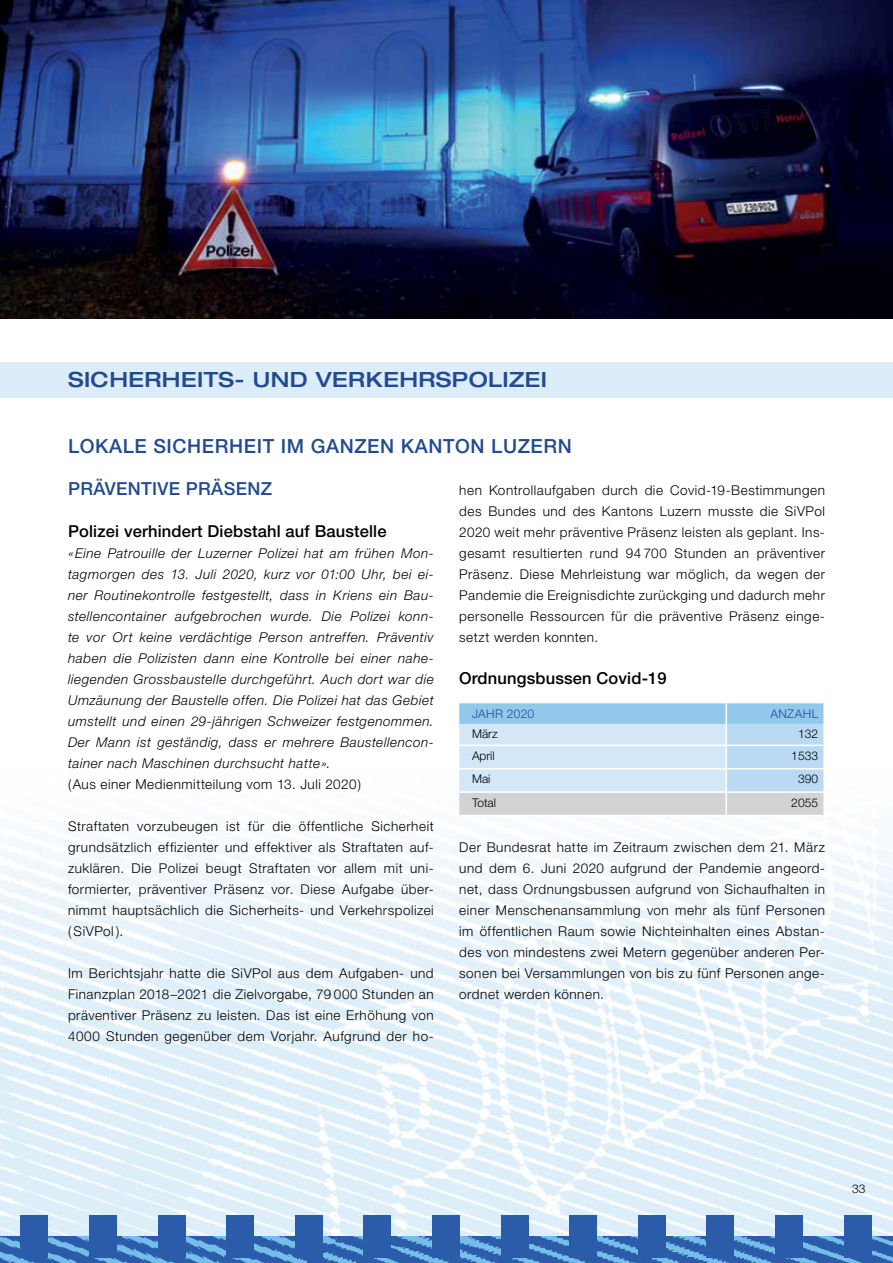
<style>
.page{position:relative;width:893px;height:1263px;background:#fff}
.page>*{position:absolute;margin:0;border:0;box-sizing:border-box;transform-origin:0 0}
.t1{font:500 expanded 21px "Helvetica Neue LT Pro";letter-spacing:.02em;color:#224b8f}
.t2{font:500 19.5px "Helvetica Neue LT Pro";letter-spacing:.03em;color:#224b8f}
.t3{font:500 18px "Helvetica Neue LT Pro";letter-spacing:.02em;color:#224b8f}
.t4{font:500 16.5px "Helvetica Neue LT Pro";letter-spacing:.01em;color:#000}
.t5{font:300 13.5px/21px "Helvetica Neue LT Pro";letter-spacing:.04em;color:#000;text-align:justify}
.t6{font:italic 300 13.5px/21px "Helvetica Neue LT Pro";letter-spacing:.04em;color:#000;text-align:justify}
.t7{font:300 12px "Helvetica Neue LT Pro";color:#000}
.t8{font:300 12px "Helvetica Neue LT Pro";letter-spacing:.035em;color:#224b8f}
</style>
<div class="page">
<img style="left:1px;top:0;width:892px;height:319px">
<img style="left:0;top:0;width:1px;height:1263px">
<img style="left:0;top:764px;width:893px;height:472px">
<img style="left:0;top:1236px;width:893px;height:27px">
<div style="left:775px;top:1215px;width:28px;height:43px;background:#2a5caa"></div>
<div style="left:844px;top:1215px;width:27px;height:43px;background:#2a5caa"></div>
<div style="left:295px;top:1215px;width:27px;height:43px;background:#2a5caa"></div>
<div style="left:364px;top:1215px;width:27px;height:43px;background:#2a5caa"></div>
<div style="left:432px;top:1215px;width:28px;height:43px;background:#2a5caa"></div>
<div style="left:501px;top:1215px;width:27px;height:43px;background:#2a5caa"></div>
<div style="left:569px;top:1215px;width:28px;height:43px;background:#2a5caa"></div>
<div style="left:638px;top:1215px;width:27px;height:43px;background:#2a5caa"></div>
<div style="left:707px;top:1215px;width:27px;height:43px;background:#2a5caa"></div>
<div style="left:89px;top:1215px;width:28px;height:43px;background:#2a5caa"></div>
<div style="left:158px;top:1215px;width:27px;height:43px;background:#2a5caa"></div>
<div style="left:21px;top:1215px;width:27px;height:43px;background:#2a5caa"></div>
<div style="left:226px;top:1215px;width:28px;height:43px;background:#2a5caa"></div>
<svg style="left:459px;top:703px;width:364px;height:112px;background:#c3dbed"></svg>
<hr style="left:725px;top:703px;width:2px;height:21px;background:#fff">
<hr style="left:459px;top:745px;width:267px;height:1px;background:#fff">
<hr style="left:726px;top:745px;width:99px;height:1px;background:#fff">
<hr style="left:459px;top:768px;width:267px;height:1px;background:#fff">
<hr style="left:726px;top:768px;width:99px;height:1px;background:#fff">
<hr style="left:459px;top:791px;width:267px;height:2px;background:#fff">
<hr style="left:726px;top:791px;width:99px;height:2px;background:#fff">
<hr style="left:459px;top:815px;width:267px;height:1px;background:#fff">
<hr style="left:726px;top:815px;width:99px;height:1px;background:#fff">
<hr style="left:725px;top:724px;width:2px;height:21px;background:#fff">
<hr style="left:725px;top:746px;width:2px;height:22px;background:#fff">
<hr style="left:823px;top:746px;width:2px;height:22px;background:#fff">
<hr style="left:725px;top:769px;width:2px;height:22px;background:#fff">
<hr style="left:823px;top:769px;width:2px;height:22px;background:#fff">
<hr style="left:725px;top:793px;width:2px;height:22px;background:#fff">
<hr style="left:823px;top:793px;width:2px;height:22px;background:#fff">
<div style="left:0;top:362px;width:893px;height:36px;background:#dcecf9"></div>
<h1 class="t1" style="left:68px;top:366px;width:480px">SICHERHEITS- UND VERKEHRSPOLIZEI</h1>
<h2 class="t2" style="left:68px;top:434px;width:505px">LOKALE SICHERHEIT IM GANZEN KANTON LUZERN</h2>
<h3 class="t3" style="left:68px;top:478px;width:206px">PRÄVENTIVE PRÄSENZ</h3>
<p class="t4" style="left:68px;top:521px;width:320px">Polizei verhindert Diebstahl auf Baustelle</p>
<p class="t6" style="left:68px;top:542px;width:367px">«Eine Patrouille der Luzerner Polizei hat am frühen Mon&shy;tagmorgen des 13. Juli 2020, kurz vor 01:00 Uhr, bei ei&shy;ner Routinekontrolle festgestellt, dass in Kriens ein Bau&shy;stellencontainer aufgebrochen wurde. Die Polizei konn&shy;te vor Ort keine verdächtige Person antreffen. Präventiv haben die Polizisten dann eine Kontrolle bei einer nahe&shy;liegenden Grossbaustelle durchgeführt. Auch dort war die Umzäunung der Baustelle offen. Die Polizei hat das Gebiet umstellt und einen 29-jährigen Schweizer festgenommen.<br>Der Mann ist geständig, dass er mehrere Baustellencon&shy;tainer nach Maschinen durchsucht hatte».</p>
<p class="t5" style="left:68px;top:773px;width:295px">(Aus einer Medienmitteilung vom 13. Juli 2020)</p>
<p class="t5" style="left:68px;top:815px;width:367px">Straftaten vorzubeugen ist für die öffentliche Sicherheit grundsätzlich effizienter und effektiver als Straftaten auf&shy;zuklären. Die Polizei beugt Straftaten vor allem mit uni&shy;formierter, präventiver Präsenz vor. Diese Aufgabe über&shy;nimmt hauptsächlich die Sicherheits- und Verkehrspolizei ( SiVPol ).</p>
<p class="t5" style="left:68px;top:963px;width:367px">Im Berichtsjahr hatte die SiVPol aus dem Aufgaben- und Finanzplan 2018–2021 die Zielvorgabe, 79 000 Stunden an präventiver Präsenz zu leisten. Das ist eine Erhöhung von 4000 Stunden gegenüber dem Vorjahr. Aufgrund der ho-</p>
<p class="t5" style="left:459px;top:480px;width:367px">hen Kontrollaufgaben durch die Covid-19-Bestimmungen des Bundes und des Kantons Luzern musste die SiVPol 2020 weit mehr präventive Präsenz leisten als geplant. Ins&shy;gesamt resultierten rund 94 700 Stunden an präventiver Präsenz. Diese Mehrleistung war möglich, da wegen der Pandemie die Ereignisdichte zurückging und dadurch mehr personelle Ressourcen für die präventive Präsenz einge&shy;setzt werden konnten.</p>
<p class="t4" style="left:459px;top:668px;width:209px">Ordnungsbussen Covid-19</p>
<p class="t8" style="left:472px;top:706px;width:64px">JAHR 2020</p>
<p class="t8" style="left:770px;top:706px;width:49px">ANZAHL</p>
<p class="t7" style="left:472px;top:726px;width:27px">März</p>
<p class="t7" style="left:798px;top:726px;width:22px">132</p>
<p class="t7" style="left:472px;top:748px;width:24px">April</p>
<p class="t7" style="left:791px;top:748px;width:29px">1533</p>
<p class="t7" style="left:472px;top:772px;width:20px">Mai</p>
<p class="t7" style="left:798px;top:772px;width:22px">390</p>
<p class="t7" style="left:472px;top:795px;width:26px">Total</p>
<p class="t7" style="left:791px;top:795px;width:29px">2055</p>
<p class="t5" style="left:459px;top:836px;width:367px">Der Bundesrat hatte im Zeitraum zwischen dem 21. März und dem 6. Juni 2020 aufgrund der Pandemie angeord&shy;net, dass Ordnungsbussen aufgrund von Sichaufhalten in einer Menschenansammlung von mehr als fünf Personen im öffentlichen Raum sowie Nichteinhalten eines Abstan&shy;des von mindestens zwei Metern gegenüber anderen Per&shy;sonen bei Versammlungen von bis zu fünf Personen ange&shy;ordnet werden können.</p>
<p class="t7" style="left:852px;top:1181px;width:15px">33</p>
</div>
